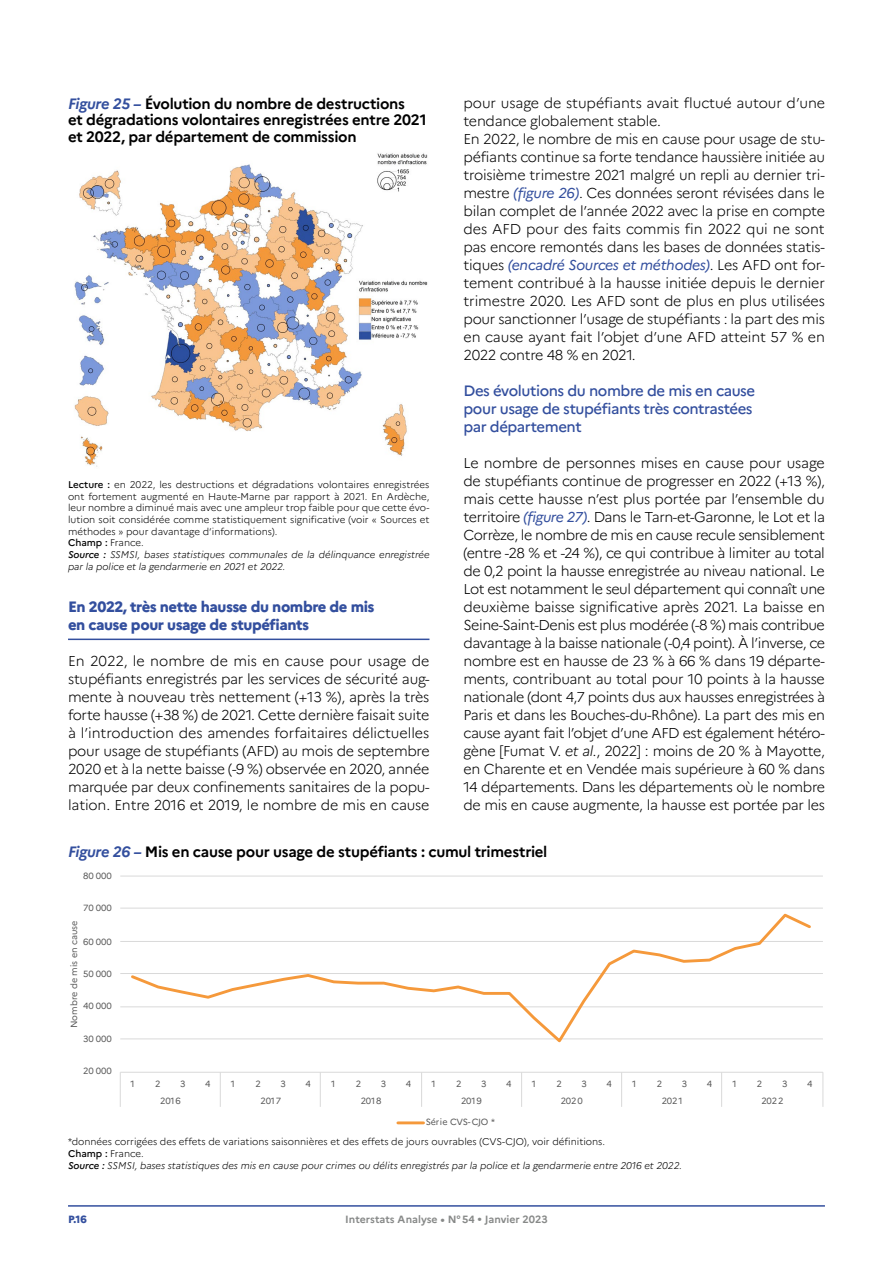
<style>
.page{position:relative;width:893px;height:1263px;background:#fff}
.page>*{position:absolute;margin:0;border:0;box-sizing:border-box;transform-origin:0 0}
.t1{font:700 15px/16.5px "Marianne";letter-spacing:-.02em;color:#000}
.t2{font:500 15px/18px "Marianne";letter-spacing:-.03em;color:#334f9e}
.t3{font:800 15px/18px "Marianne";letter-spacing:-.03em;color:#334f9e}
.t4{font:300 14.25px/18px "Marianne";letter-spacing:-.02em;color:#000;text-align:justify}
.t5{font:700 10.5px "Marianne";color:#878988}
.t6{font:800 10.5px "Marianne";color:#334f9e}
.t7{font:300 9.75px/11.7px "Marianne";color:#000}
.t8{font:9px "Marianne";color:#595959}
.t9{font:9px "Marianne";letter-spacing:-.02em;color:#595959}
.s1{font-style:italic;color:#334f9e}
.s2{font-weight:500}
.s3{font-weight:500;font-style:italic}
.s4{font-style:italic}
.s5{font-weight:400;font-style:italic;color:#334f9e}
</style>
<div class="page">
<hr style="left:68px;top:1205px;width:757px;height:2px;background:#334f9e">
<hr style="left:68px;top:639px;width:361px;height:1px;background:#334f9e">
<img style="left:74px;top:153px;width:354px;height:314px">
<hr style="left:120px;top:1038px;width:703px;height:1px;background:#d9d9d9">
<hr style="left:120px;top:1006px;width:703px;height:1px;background:#d9d9d9">
<hr style="left:120px;top:973px;width:703px;height:1px;background:#d9d9d9">
<hr style="left:120px;top:941px;width:703px;height:1px;background:#d9d9d9">
<hr style="left:120px;top:908px;width:703px;height:1px;background:#d9d9d9">
<hr style="left:120px;top:875px;width:703px;height:1px;background:#d9d9d9">
<hr style="left:120px;top:1072px;width:703px;height:1px;background:#d9d9d9">
<svg style="left:120px;top:1073px;width:1px;height:34px"></svg>
<svg style="left:220px;top:1073px;width:1px;height:34px"></svg>
<svg style="left:320px;top:1073px;width:1px;height:34px"></svg>
<svg style="left:421px;top:1073px;width:1px;height:34px"></svg>
<svg style="left:521px;top:1073px;width:1px;height:34px"></svg>
<svg style="left:621px;top:1073px;width:1px;height:34px"></svg>
<svg style="left:721px;top:1073px;width:1px;height:34px"></svg>
<svg style="left:822px;top:1073px;width:1px;height:34px"></svg>
<svg style="left:129px;top:913px;width:684px;height:130px"></svg>
<hr style="left:398px;top:1121px;width:25px;height:3px;background:#f5993b">
<p class="t1" style="left:68px;top:95px;width:360px"><span class="s1">Figure 25 –</span> Évolution du nombre de destructions<br>et dégradations volontaires enregistrées entre 2021 et 2022, par département de commission</p>
<p class="t7" style="left:68px;top:479px;width:363px"><span class="s2">Lecture :</span> en 2022, les destructions et dégradations volontaires enregistrées ont fortement augmenté en Haute-Marne par rapport à 2021. En Ardèche, leur nombre a diminué mais avec une ampleur trop faible pour que cette évo&shy;lution soit considérée comme statistiquement significative (voir « Sources et méthodes » pour davantage d’informations).<br><span class="s2">Champ :</span> France.<br><span class="s3">Source :</span> <span class="s4">SSMSI, bases statistiques communales de la délinquance enregistrée par la police et la gendarmerie en 2021 et 2022.</span></p>
<p class="t3" style="left:68px;top:598px;width:308px">En 2022, très nette hausse du nombre de mis en cause pour usage de stupéfiants</p>
<p class="t4" style="left:68px;top:652px;width:363px">En 2022, le nombre de mis en cause pour usage de stupéfiants enregistrés par les services de sécurité aug&shy;mente à nouveau très nettement (+13 %), après la très forte hausse (+38 %) de 2021. Cette dernière faisait suite à l’introduction des amendes forfaitaires délictuelles pour usage de stupéfiants (AFD) au mois de septembre 2020 et à la nette baisse (-9 %) observée en 2020, année marquée par deux confinements sanitaires de la popu&shy;lation. Entre 2016 et 2019, le nombre de mis en cause</p>
<p class="t4" style="left:463px;top:94px;width:363px;text-align:left">pour usage de stupéfiants avait fluctué autour d’une tendance globalement stable.<br>En 2022, le nombre de mis en cause pour usage de stu&shy;péfiants continue sa forte tendance haussière initiée au troisième trimestre 2021 malgré un repli au dernier tri&shy;mestre <span class="s5">(figure 26)</span>. Ces données seront révisées dans le bilan complet de l’année 2022 avec la prise en compte des AFD pour des faits commis fin 2022 qui ne sont pas encore remontés dans les bases de données statis&shy;tiques <span class="s5">(encadré Sources et méthodes)</span>. Les AFD ont for&shy;tement contribué à la hausse initiée depuis le dernier trimestre 2020. Les AFD sont de plus en plus utilisées pour sanctionner l’usage de stupéfiants : la part des mis en cause ayant fait l’objet d’une AFD atteint 57 % en 2022 contre 48 % en 2021.</p>
<p class="t2" style="left:463px;top:382px;width:293px">Des évolutions du nombre de mis en cause pour usage de stupéfiants très contrastées par département</p>
<p class="t4" style="left:463px;top:454px;width:363px">Le nombre de personnes mises en cause pour usage de stupéfiants continue de progresser en 2022 (+13 %), mais cette hausse n’est plus portée par l’ensemble du territoire <span class="s5">(figure 27)</span>. Dans le Tarn-et-Garonne, le Lot et la Corrèze, le nombre de mis en cause recule sensiblement (entre -28 % et -24 %), ce qui contribue à limiter au total de 0,2 point la hausse enregistrée au niveau national. Le Lot est notamment le seul département qui connaît une deuxième baisse significative après 2021. La baisse en Seine-Saint-Denis est plus modérée (-8 %) mais contribue davantage à la baisse nationale (-0,4 point). À l’inverse, ce nombre est en hausse de 23 % à 66 % dans 19 départe&shy;ments, contribuant au total pour 10 points à la hausse nationale (dont 4,7 points dus aux hausses enregistrées à Paris et dans les Bouches-du-Rhône). La part des mis en cause ayant fait l’objet d’une AFD est également hétéro&shy;gène [Fumat V. <span class="s4">et al.</span>, 2022] : moins de 20 % à Mayotte, en Charente et en Vendée mais supérieure à 60 % dans 14 départements. Dans les départements où le nombre de mis en cause augmente, la hausse est portée par les</p>
<p class="t1" style="left:68px;top:844px;width:481px"><span class="s1">Figure 26 –</span> Mis en cause pour usage de stupéfiants : cumul trimestriel</p>
<p class="t8" style="left:83px;top:870px;width:30px">80 000</p>
<p class="t8" style="left:83px;top:903px;width:30px">70 000</p>
<p class="t8" style="left:69px;top:1028px;width:109px;rotate:-90deg">Nombre de mis en cause</p>
<p class="t8" style="left:83px;top:936px;width:30px">60 000</p>
<p class="t8" style="left:83px;top:968px;width:30px">50 000</p>
<p class="t8" style="left:83px;top:1000px;width:30px">40 000</p>
<p class="t8" style="left:83px;top:1033px;width:30px">30 000</p>
<p class="t8" style="left:83px;top:1065px;width:30px">20 000</p>
<p class="t8" style="left:131px;top:1078px;width:6px">1</p>
<p class="t8" style="left:155px;top:1078px;width:7px">2</p>
<p class="t8" style="left:180px;top:1078px;width:7px">3</p>
<p class="t8" style="left:205px;top:1078px;width:7px">4</p>
<p class="t8" style="left:231px;top:1078px;width:6px">1</p>
<p class="t8" style="left:255px;top:1078px;width:7px">2</p>
<p class="t8" style="left:280px;top:1078px;width:7px">3</p>
<p class="t8" style="left:306px;top:1078px;width:7px">4</p>
<p class="t8" style="left:331px;top:1078px;width:6px">1</p>
<p class="t8" style="left:356px;top:1078px;width:7px">2</p>
<p class="t8" style="left:381px;top:1078px;width:7px">3</p>
<p class="t8" style="left:406px;top:1078px;width:7px">4</p>
<p class="t8" style="left:432px;top:1078px;width:6px">1</p>
<p class="t8" style="left:456px;top:1078px;width:7px">2</p>
<p class="t8" style="left:481px;top:1078px;width:7px">3</p>
<p class="t8" style="left:506px;top:1078px;width:7px">4</p>
<p class="t8" style="left:532px;top:1078px;width:6px">1</p>
<p class="t8" style="left:556px;top:1078px;width:7px">2</p>
<p class="t8" style="left:581px;top:1078px;width:7px">3</p>
<p class="t8" style="left:606px;top:1078px;width:7px">4</p>
<p class="t8" style="left:632px;top:1078px;width:6px">1</p>
<p class="t8" style="left:657px;top:1078px;width:7px">2</p>
<p class="t8" style="left:682px;top:1078px;width:7px">3</p>
<p class="t8" style="left:707px;top:1078px;width:7px">4</p>
<p class="t8" style="left:732px;top:1078px;width:6px">1</p>
<p class="t8" style="left:757px;top:1078px;width:7px">2</p>
<p class="t8" style="left:782px;top:1078px;width:7px">3</p>
<p class="t8" style="left:807px;top:1078px;width:7px">4</p>
<p class="t8" style="left:160px;top:1095px;width:22px">2016</p>
<p class="t8" style="left:261px;top:1095px;width:22px">2017</p>
<p class="t8" style="left:361px;top:1095px;width:22px">2018</p>
<p class="t8" style="left:461px;top:1095px;width:22px">2019</p>
<p class="t8" style="left:561px;top:1095px;width:24px">2020</p>
<p class="t8" style="left:662px;top:1095px;width:22px">2021</p>
<p class="t8" style="left:761px;top:1095px;width:24px">2022</p>
<p class="t9" style="left:426px;top:1117px;width:71px">Série CVS-CJO *</p>
<p class="t7" style="left:68px;top:1136px;width:615px">*données corrigées des effets de variations saisonnières et des effets de jours ouvrables (CVS-CJO), voir définitions.<br><span class="s2">Champ :</span> France.<br><span class="s3">Source :</span> <span class="s4">SSMSI, bases statistiques des mis en cause pour crimes ou délits enregistrés par la police et la gendarmerie entre 2016 et 2022.</span></p>
<p class="t6" style="left:68px;top:1212px;width:20px">P.16</p>
<p class="t5" style="left:345px;top:1212px;width:204px">Interstats Analyse • n°54 • Janvier 2023</p>
</div>
